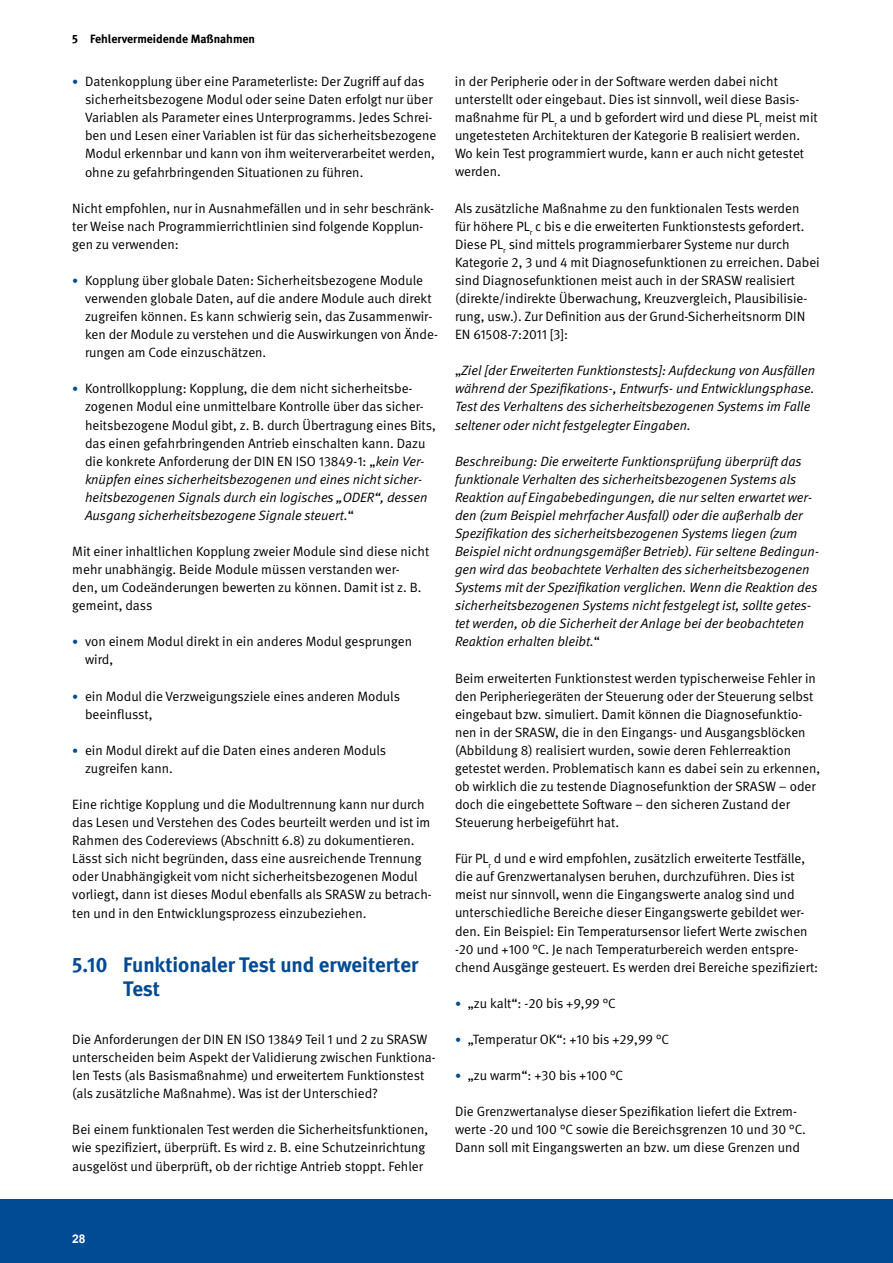
<style>
.page{position:relative;width:893px;height:1263px;background:#fff}
.page>*{position:absolute;margin:0;border:0;box-sizing:border-box;transform-origin:0 0}
.t1{font:700 21px/24px "DGUV Meta";letter-spacing:-.005em;color:#004b93}
.t2{font:13.5px/18.1px "DGUV Meta";color:#000}
.t3{font:italic 13.5px/18.1px "DGUV Meta";color:#000}
.t4{font:700 12px "DGUV Meta";color:#000}
.t5{font:700 12px "Arial";color:#fff}
.s1{font-size:12px;color:#004b93}
.s2{font-style:italic}
.s3{font-style:normal}
</style>
<div class="page">
<div style="left:0;top:1199px;width:893px;height:64px;background:#004b93"></div>
<p class="t4" style="left:72px;top:32px;width:184px">5 Fehlervermeidende Maßnahmen</p>
<p class="t2" style="left:85px;top:73px;width:353px;text-indent:-13px"><span class="s1">•</span> Datenkopplung über eine Parameterliste: Der Zugriff auf das sicherheitsbezogene Modul oder seine Daten erfolgt nur über Variablen als Parameter eines Unterprogramms. Jedes Schrei&shy;ben und Lesen einer Variablen ist für das sicherheitsbezogene Modul erkennbar und kann von ihm weiterverarbeitet werden, ohne zu gefahrbringenden Situationen zu führen.</p>
<p class="t2" style="left:72px;top:199px;width:363px">Nicht empfohlen, nur in Ausnahmefällen und in sehr beschränk&shy;ter Weise nach Programmierrichtlinien sind folgende Kopplun&shy;gen zu verwenden:</p>
<p class="t2" style="left:85px;top:271px;width:354px;text-indent:-13px"><span class="s1">•</span> Kopplung über globale Daten: Sicherheitsbezogene Module verwenden globale Daten, auf die andere Module auch direkt zugreifen können. Es kann schwierig sein, das Zusammenwir&shy;ken der Module zu verstehen und die Auswirkungen von Ände&shy;rungen am Code einzuschätzen.</p>
<p class="t2" style="left:85px;top:380px;width:352px;text-indent:-13px"><span class="s1">•</span> Kontrollkopplung: Kopplung, die dem nicht sicherheitsbe&shy;zogenen Modul eine unmittelbare Kontrolle über das sicher&shy;heitsbezogene Modul gibt, z. B. durch Übertragung eines Bits, das einen gefahrbringenden Antrieb einschalten kann. Dazu die konkrete Anforderung der DIN EN ISO 13849-1: „<span class="s2">kein Ver&shy;knüpfen eines sicherheitsbezogenen und eines nicht sicher&shy;heitsbezogenen Signals durch ein logisches „ODER“, dessen Ausgang sicherheitsbezogene Signale steuert.</span>“</p>
<p class="t2" style="left:72px;top:543px;width:359px">Mit einer inhaltlichen Kopplung zweier Module sind diese nicht mehr unabhängig. Beide Module müssen verstanden wer-<br>den, um Codeänderungen bewerten zu können. Damit ist z. B. gemeint, dass</p>
<p class="t2" style="left:85px;top:633px;width:328px;text-indent:-13px"><span class="s1">•</span> von einem Modul direkt in ein anderes Modul gesprungen wird,</p>
<p class="t2" style="left:85px;top:687px;width:317px;text-indent:-13px"><span class="s1">•</span> ein Modul die Verzweigungsziele eines anderen Moduls beeinflusst,</p>
<p class="t2" style="left:85px;top:741px;width:303px;text-indent:-13px"><span class="s1">•</span> ein Modul direkt auf die Daten eines anderen Moduls zugreifen kann.</p>
<p class="t2" style="left:72px;top:796px;width:361px">Eine richtige Kopplung und die Modultrennung kann nur durch das Lesen und Verstehen des Codes beurteilt werden und ist im Rahmen des Codereviews (Abschnitt 6.8) zu dokumentieren.<br>Lässt sich nicht begründen, dass eine ausreichende Trennung oder Unabhängigkeit vom nicht sicherheitsbezogenen Modul vorliegt, dann ist dieses Modul ebenfalls als SRASW zu betrach&shy;ten und in den Entwicklungsprozess einzubeziehen.</p>
<h1 class="t1" style="left:123px;top:953px;width:296px;text-indent:-51px">5.10 Funktionaler Test und erweiterter<br>Test</h1>
<p class="t2" style="left:72px;top:1030px;width:365px">Die Anforderungen der DIN EN ISO 13849 Teil 1 und 2 zu SRASW unterscheiden beim Aspekt der Validierung zwischen Funktiona&shy;len Tests (als Basismaßnahme) und erweitertem Funktionstest (als zusätzliche Maßnahme). Was ist der Unterschied?</p>
<p class="t2" style="left:72px;top:1121px;width:357px">Bei einem funktionalen Test werden die Sicherheitsfunktionen, wie spezifiziert, überprüft. Es wird z. B. eine Schutzeinrichtung ausgelöst und überprüft, ob der richtige Antrieb stoppt. Fehler</p>
<p class="t2" style="left:455px;top:73px;width:364px">in der Peripherie oder in der Software werden dabei nicht unterstellt oder eingebaut. Dies ist sinnvoll, weil diese Basis&shy;maßnahme für PL<sub>r</sub> a und b gefordert wird und diese PL<sub>r</sub> meist mit ungetesteten Architekturen der Kategorie B realisiert werden.<br>Wo kein Test programmiert wurde, kann er auch nicht getestet werden.</p>
<p class="t2" style="left:455px;top:199px;width:366px">Als zusätzliche Maßnahme zu den funktionalen Tests werden<br>für höhere PL<sub>r</sub> c bis e die erweiterten Funktionstests gefordert.<br>Diese PL<sub>r</sub> sind mittels programmierbarer Systeme nur durch Kategorie 2, 3 und 4 mit Diagnosefunktionen zu erreichen. Dabei sind Diagnosefunktionen meist auch in der SRASW realisiert (direkte/indirekte Überwachung, Kreuzvergleich, Plausibilisie&shy;rung, usw.). Zur Definition aus der Grund-Sicherheitsnorm DIN EN 61508-7:2011 [3]:</p>
<p class="t3" style="left:455px;top:362px;width:362px"><span class="s3">„</span>Ziel [der Erweiterten Funktionstests]: Aufdeckung von Ausfällen während der Spezifikations-, Entwurfs- und Entwicklungsphase.<br>Test des Verhaltens des sicherheitsbezogenen Systems im Falle seltener oder nicht festgelegter Eingaben.</p>
<p class="t3" style="left:455px;top:452px;width:366px">Beschreibung: Die erweiterte Funktionsprüfung überprüft das funktionale Verhalten des sicherheitsbezogenen Systems als Reaktion auf Eingabebedingungen, die nur selten erwartet wer&shy;den (zum Beispiel mehrfacher Ausfall) oder die außerhalb der Spezifikation des sicherheitsbezogenen Systems liegen (zum Beispiel nicht ordnungsgemäßer Betrieb). Für seltene Bedingun&shy;gen wird das beobachtete Verhalten des sicherheitsbezogenen Systems mit der Spezifikation verglichen. Wenn die Reaktion des sicherheitsbezogenen Systems nicht festgelegt ist, sollte getes&shy;tet werden, ob die Sicherheit der Anlage bei der beobachteten Reaktion erhalten bleibt.<span class="s3">“</span></p>
<p class="t2" style="left:455px;top:669px;width:367px">Beim erweiterten Funktionstest werden typischerweise Fehler in den Peripheriegeräten der Steuerung oder der Steuerung selbst eingebaut bzw. simuliert. Damit können die Diagnosefunktio&shy;nen in der SRASW, die in den Eingangs- und Ausgangsblöcken (Abbildung 8) realisiert wurden, sowie deren Fehlerreaktion getestet werden. Problematisch kann es dabei sein zu erkennen, ob wirklich die zu testende Diagnosefunktion der SRASW – oder doch die eingebettete Software – den sicheren Zustand der Steuerung herbeigeführt hat.</p>
<p class="t2" style="left:455px;top:850px;width:365px">Für PL<sub>r</sub> d und e wird empfohlen, zusätzlich erweiterte Testfälle, die auf Grenzwertanalysen beruhen, durchzuführen. Dies ist meist nur sinnvoll, wenn die Eingangswerte analog sind und unterschiedliche Bereiche dieser Eingangswerte gebildet wer&shy;den. Ein Beispiel: Ein Temperatursensor liefert Werte zwischen -20 und +100 °C. Je nach Temperaturbereich werden entspre&shy;chend Ausgänge gesteuert. Es werden drei Bereiche spezifiziert:</p>
<p class="t2" style="left:455px;top:994px;width:162px"><span class="s1">•</span> „zu kalt“: -20 bis +9,99 °C</p>
<p class="t2" style="left:455px;top:1030px;width:216px"><span class="s1">•</span> „Temperatur OK“: +10 bis +29,99 °C</p>
<p class="t2" style="left:455px;top:1067px;width:170px"><span class="s1">•</span> „zu warm“: +30 bis +100 °C</p>
<p class="t2" style="left:455px;top:1103px;width:352px">Die Grenzwertanalyse dieser Spezifikation liefert die Extrem&shy;werte -20 und 100 °C sowie die Bereichsgrenzen 10 und 30 °C.<br>Dann soll mit Eingangswerten an bzw. um diese Grenzen und</p>
<p class="t5" style="left:72px;top:1230px;width:15px">28</p>
</div>
